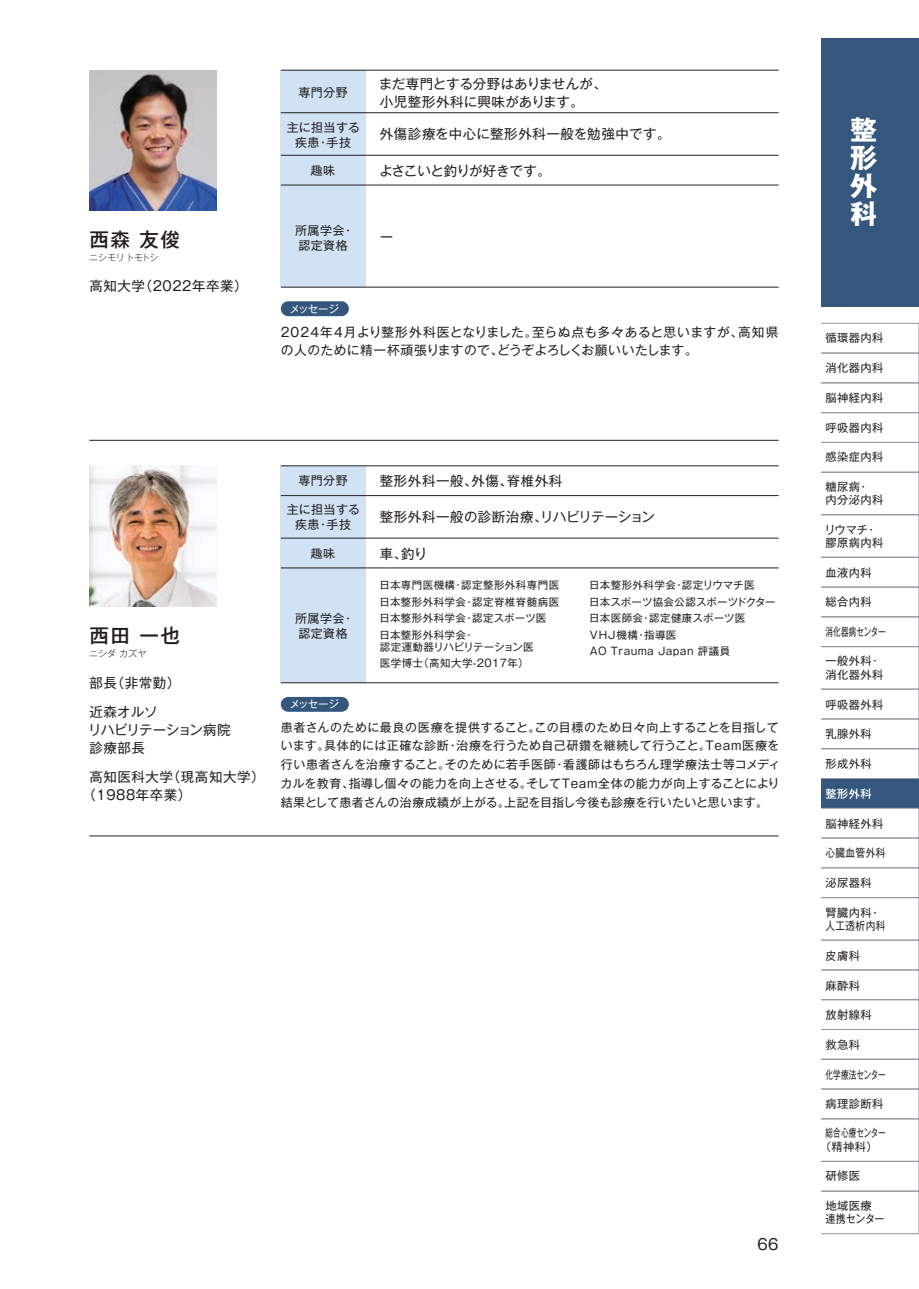
<style>
.page{position:relative;width:919px;height:1289px;background:#fff}
.page>*{position:absolute;margin:0;border:0;box-sizing:border-box;transform-origin:0 0}
.t1{font:700 27px/28px "Gothic MB101 Pr 6 N";color:#fff;text-align:justify}
.t2{font:500 19.5px "Gothic MB101 Pr 6 N";letter-spacing:.08em;color:#231f20}
.t3{font:15px "Gothic MB101 Pr 6 N";color:#231f20}
.t4{font:13.5px/18px "Gothic MB101 Pr 6 N";letter-spacing:.04em;color:#231f20}
.t5{font:13.5px/18px "Gothic MB101 Pr 6 N";letter-spacing:.01em;color:#231f20}
.t6{font:13.5px "Gothic MB101 Pr 6 N";letter-spacing:-.025em;color:#231f20}
.t7{font:12.75px/18.8px "Gothic MB101 Pr 6 N";letter-spacing:.035em;color:#231f20}
.t8{font:12px/15px "Gothic MB101 Pr 6 N";letter-spacing:.03em;color:#231f20}
.t9{font:11.25px/13.5px "Gothic MB101 Pr 6 N";letter-spacing:.04em;color:#231f20}
.t10{font:11.25px "Gothic MB101 Pr 6 N";letter-spacing:.015em;color:#231f20;scale:.67 1}
.t11{font:11.25px/13.5px "Gothic MB101 Pr 6 N";letter-spacing:.04em;color:#231f20;scale:.67 1}
.t12{font:11.25px "Gothic MB101 Pr 6 N";letter-spacing:.04em;color:#231f20;scale:.86 1}
.t13{font:500 11.25px "Gothic MB101 Pr 6 N";color:#fff}
.t14{font:10.5px/16.5px "Gothic MB101 Pr 6 N";letter-spacing:.04em;color:#231f20}
.t15{font:10.5px "Gothic MB101 Pr 6 N";letter-spacing:-.055em;color:#fff}
.t16{font:300 9px "Gothic MB101 Pr 6 N";letter-spacing:-.07em;color:#231f20}
.t17{font:300 9px "Gothic MB101 Pr 6 N";letter-spacing:-.02em;color:#231f20}
</style>
<div class="page">
<div style="left:821px;top:38px;width:97px;height:268px;background:#35577d"></div>
<div style="left:820px;top:382px;width:98px;height:31px;border:1px solid #939598"></div>
<div style="left:820px;top:412px;width:98px;height:30px;border:1px solid #939598"></div>
<div style="left:820px;top:323px;width:98px;height:30px;border:1px solid #939598"></div>
<div style="left:820px;top:353px;width:98px;height:30px;border:1px solid #939598"></div>
<div style="left:820px;top:442px;width:98px;height:30px;border:1px solid #939598"></div>
<div style="left:821px;top:778px;width:97px;height:30px;background:#35577d"></div>
<div style="left:820px;top:718px;width:98px;height:31px;border:1px solid #939598"></div>
<div style="left:820px;top:808px;width:98px;height:30px;border:1px solid #939598"></div>
<div style="left:820px;top:837px;width:98px;height:31px;border:1px solid #939598"></div>
<div style="left:820px;top:939px;width:98px;height:31px;border:1px solid #939598"></div>
<div style="left:820px;top:969px;width:98px;height:30px;border:1px solid #939598"></div>
<div style="left:820px;top:999px;width:98px;height:30px;border:1px solid #939598"></div>
<div style="left:820px;top:1029px;width:98px;height:30px;border:1px solid #939598"></div>
<div style="left:820px;top:1059px;width:98px;height:30px;border:1px solid #939598"></div>
<div style="left:820px;top:1088px;width:98px;height:30px;border:1px solid #939598"></div>
<div style="left:820px;top:1161px;width:98px;height:30px;border:1px solid #939598"></div>
<div style="left:820px;top:587px;width:98px;height:30px;border:1px solid #939598"></div>
<div style="left:820px;top:557px;width:98px;height:30px;border:1px solid #939598"></div>
<div style="left:820px;top:616px;width:98px;height:30px;border:1px solid #939598"></div>
<div style="left:820px;top:689px;width:98px;height:30px;border:1px solid #939598"></div>
<div style="left:820px;top:867px;width:98px;height:30px;border:1px solid #939598"></div>
<div style="left:820px;top:646px;width:98px;height:43px;border:1px solid #939598"></div>
<div style="left:820px;top:897px;width:98px;height:43px;border:1px solid #939598"></div>
<div style="left:820px;top:1118px;width:98px;height:43px;border:1px solid #939598"></div>
<div style="left:820px;top:1190px;width:98px;height:43px;border:1px solid #939598"></div>
<div style="left:820px;top:472px;width:98px;height:43px;border:1px solid #939598"></div>
<hr style="left:89px;top:440px;width:689px;height:1px;background:#231f20">
<div style="left:281px;top:70px;width:85px;height:217px;background:#d0e2f3"></div>
<div style="left:281px;top:301px;width:68px;height:15px;background:#35577d;border-radius:7px"></div>
<hr style="left:281px;top:287px;width:497px;height:1px;background:#231f20">
<hr style="left:281px;top:70px;width:497px;height:1px;background:#231f20">
<hr style="left:281px;top:155px;width:497px;height:1px;background:#231f20">
<hr style="left:281px;top:185px;width:497px;height:1px;background:#231f20">
<hr style="left:281px;top:112px;width:497px;height:1px;background:#231f20">
<div style="left:281px;top:466px;width:85px;height:216px;background:#d0e2f3"></div>
<div style="left:281px;top:697px;width:68px;height:14px;background:#35577d;border-radius:7px"></div>
<hr style="left:281px;top:682px;width:497px;height:1px;background:#231f20">
<hr style="left:281px;top:465px;width:497px;height:1px;background:#231f20">
<hr style="left:281px;top:538px;width:497px;height:1px;background:#231f20">
<hr style="left:281px;top:567px;width:497px;height:1px;background:#231f20">
<hr style="left:281px;top:495px;width:497px;height:1px;background:#231f20">
<img style="left:89px;top:466px;width:128px;height:140px">
<img style="left:89px;top:70px;width:128px;height:141px">
<hr style="left:89px;top:835px;width:689px;height:1px;background:#231f20">
<h2 class="t2" style="left:89px;top:224px;width:92px">西森 友俊</h2>
<p class="t16" style="left:89px;top:250px;width:71px">ニシモリ トモトシ</p>
<p class="t4" style="left:89px;top:276px;width:160px">高知大学（2022年卒業）</p>
<p class="t8" style="left:298px;top:84px;width:51px">専門分野</p>
<p class="t5" style="left:379px;top:74px;width:229px">まだ専門とする分野はありませんが、小児整形外科に興味があります。</p>
<p class="t4" style="left:380px;top:124px;width:292px">外傷診療を中心に整形外科一般を勉強中です。</p>
<p class="t6" style="left:379px;top:159px;width:173px">よさこいと釣りが好きです。</p>
<p class="t8" style="left:287px;top:119px;width:75px;text-align:center">主に担当する疾患・手技</p>
<p class="t8" style="left:311px;top:162px;width:26px">趣味</p>
<p class="t8" style="left:295px;top:222px;width:60px">所属学会・認定資格</p>
<p class="t15" style="left:290px;top:300px;width:51px">メッセージ</p>
<p class="t4" style="left:379px;top:227px;width:15px">ー</p>
<p class="t7" style="left:281px;top:321px;width:499px">2024年4月より整形外科医となりました。至らぬ点も多々あると思いますが、高知県の人のために精一杯頑張りますので、どうぞよろしくお願いいたします。</p>
<h2 class="t2" style="left:89px;top:619px;width:92px">西田 一也</h2>
<p class="t17" style="left:89px;top:646px;width:59px">ニシダ カズヤ</p>
<p class="t4" style="left:89px;top:673px;width:92px">部長（非常勤）</p>
<p class="t5" style="left:88px;top:701px;width:144px">近森オルソ<br>リハビリテーション病院診療部長</p>
<p class="t4" style="left:83px;top:766px;width:183px;text-indent:7px">高知医科大学（現高知大学）（1988年卒業）</p>
<p class="t8" style="left:298px;top:472px;width:51px">専門分野</p>
<p class="t4" style="left:380px;top:471px;width:184px">整形外科一般、外傷、脊椎外科</p>
<p class="t4" style="left:380px;top:507px;width:277px">整形外科一般の診断治療、リハビリテーション</p>
<p class="t4" style="left:380px;top:543px;width:49px">車、釣り</p>
<p class="t14" style="left:379px;top:576px;width:192px">日本専門医機構・認定整形外科専門医　日本整形外科学会・認定脊椎脊髄病医日本整形外科学会・認定スポーツ医<br>日本整形外科学会・</p>
<p class="t14" style="left:380px;top:637px;width:155px">認定運動器リハビリテーション医医学博士（高知大学-2017年）</p>
<p class="t8" style="left:287px;top:501px;width:75px;text-align:center">主に担当する疾患・手技</p>
<p class="t8" style="left:311px;top:545px;width:26px">趣味</p>
<p class="t14" style="left:589px;top:576px;width:188px">日本整形外科学会・認定リウマチ医<br>日本スポーツ協会公認スポーツドクター日本医師会・認定健康スポーツ医<br>VHJ機構・指導医<br>AO Trauma Japan 評議員</p>
<p class="t8" style="left:295px;top:610px;width:60px">所属学会・認定資格</p>
<p class="t15" style="left:290px;top:695px;width:51px">メッセージ</p>
<p class="t8" style="left:280px;top:716px;width:501px;line-height:18.8px">患者さんのために最良の医療を提供すること。この目標のため日々向上することを目指しています。具体的には正確な診断・治療を行うため自己研鑽を継続して行うこと。Team医療を行い患者さんを治療すること。そのために若手医師・看護師はもちろん理学療法士等コメディカルを教育、指導し個々の能力を向上させる。そしてTeam全体の能力が向上することにより結果として患者さんの治療成績が上がる。上記を目指し今後も診療を行いたいと思います。</p>
<p class="t3" style="left:757px;top:1232px;width:23px">66</p>
<h1 class="t1" style="left:850px;top:115px;width:28px">整形外科</h1>
<p class="t9" style="left:825px;top:330px;width:60px">循環器内科</p>
<p class="t9" style="left:825px;top:360px;width:60px">消化器内科</p>
<p class="t9" style="left:825px;top:390px;width:60px">脳神経内科</p>
<p class="t9" style="left:825px;top:420px;width:60px">呼吸器内科</p>
<p class="t9" style="left:825px;top:449px;width:60px">感染症内科</p>
<p class="t9" style="left:825px;top:479px;width:60px">糖尿病・<br>内分泌内科</p>
<p class="t9" style="left:824px;top:522px;width:61px">リウマチ・膠原病内科</p>
<p class="t9" style="left:825px;top:565px;width:48px">血液内科</p>
<p class="t9" style="left:825px;top:594px;width:48px">総合内科</p>
<p class="t10" style="left:825px;top:622px;width:91px">消化器病センター</p>
<p class="t9" style="left:825px;top:653px;width:60px">一般外科･消化器外科</p>
<p class="t9" style="left:825px;top:696px;width:60px">呼吸器外科</p>
<p class="t9" style="left:825px;top:726px;width:48px">乳腺外科</p>
<p class="t9" style="left:825px;top:755px;width:48px">形成外科</p>
<p class="t13" style="left:825px;top:784px;width:48px">整形外科</p>
<p class="t9" style="left:825px;top:816px;width:60px">脳神経外科</p>
<p class="t12" style="left:825px;top:843px;width:71px">心臓血管外科</p>
<p class="t9" style="left:825px;top:875px;width:48px">泌尿器科</p>
<p class="t9" style="left:825px;top:904px;width:61px">腎臓内科・人工透析内科</p>
<p class="t9" style="left:825px;top:948px;width:36px">皮膚科</p>
<p class="t9" style="left:825px;top:977px;width:36px">麻酔科</p>
<p class="t9" style="left:825px;top:1007px;width:48px">放射線科</p>
<p class="t9" style="left:825px;top:1036px;width:36px">救急科</p>
<p class="t10" style="left:825px;top:1065px;width:91px">化学療法センター</p>
<p class="t9" style="left:825px;top:1096px;width:60px">病理診断科</p>
<p class="t11" style="left:819px;top:1125px;width:100px;text-indent:6px">総合心療センター（精神科）</p>
<p class="t9" style="left:825px;top:1168px;width:36px">研修医</p>
<p class="t9" style="left:825px;top:1197px;width:61px">地域医療<br>連携センター</p>
</div>
